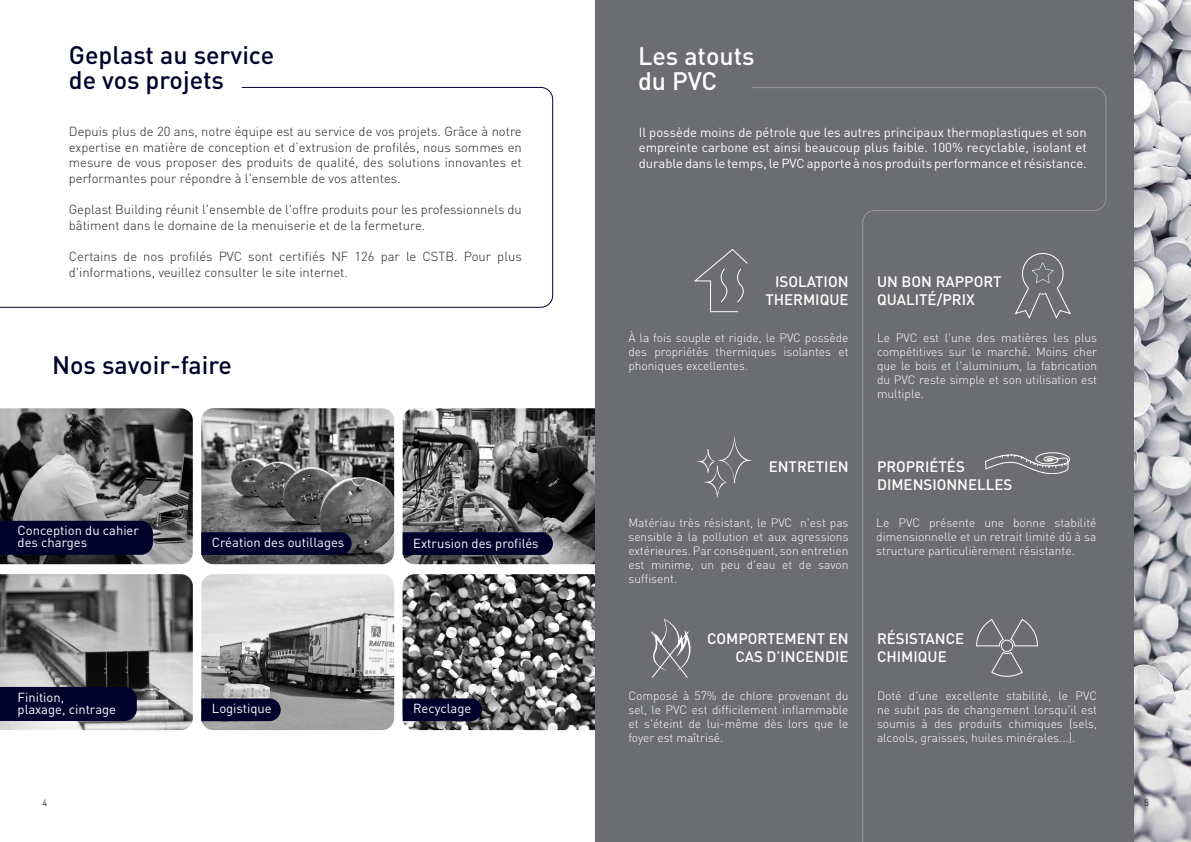
<style>
.page{position:relative;width:1191px;height:842px;background:#fff}
.page>*{position:absolute;margin:0;border:0;box-sizing:border-box;transform-origin:0 0}
.t1{font:500 25px/25px "DIN Pro";color:#00022c}
.t2{font:500 25px/25px "DIN Pro";color:#fff}
.titraille{font:500 15px/18px "DIN Pro";color:#fff}
.t3{font:300 13px/15.6px "DIN Pro";color:#231f20}
.chapo{font:13px/15.6px "DIN Pro";color:#fff}
.TXT_courant{font:300 12px/14px "DIN Pro";color:#fff;text-align:justify}
.t4{font:9px "DIN Pro";color:#231f20}
</style>
<div class="page">
<img style="left:0;top:408px;width:193px;height:156px">
<img style="left:201px;top:408px;width:193px;height:156px">
<img style="left:403px;top:408px;width:192px;height:156px">
<img style="left:0;top:574px;width:193px;height:156px">
<img style="left:201px;top:574px;width:193px;height:156px">
<img style="left:403px;top:574px;width:192px;height:156px">
<svg style="left:0;top:87px;width:553px;height:221px"></svg>
<div style="left:0;top:521px;width:153px;height:34px;background:#00022c"></div>
<div style="left:201px;top:532px;width:150px;height:23px;background:#00022c"></div>
<div style="left:402px;top:532px;width:151px;height:23px;background:#00022c"></div>
<div style="left:0;top:687px;width:137px;height:34px;background:#00022c"></div>
<svg style="left:201px;top:698px;width:80px;height:23px;background:#090b33"></svg>
<svg style="left:402px;top:698px;width:80px;height:23px;background:#06082f"></svg>
<div style="left:595px;top:0;width:549px;height:842px;background:#6c6d70"></div>
<svg style="left:751px;top:87px;width:356px;height:755px"></svg>
<svg style="left:1014px;top:253px;width:57px;height:66px"></svg>
<svg style="left:694px;top:249px;width:54px;height:64px"></svg>
<img style="left:1134px;top:0;width:57px;height:842px">
<svg style="left:697px;top:436px;width:55px;height:62px"></svg>
<div style="left:1001px;top:640px;width:12px;height:12px;border:1px solid #fff;border-radius:50%"></div>
<svg style="left:976px;top:619px;width:27px;height:27px"></svg>
<svg style="left:991px;top:652px;width:31px;height:25px"></svg>
<svg style="left:1010px;top:619px;width:27px;height:27px"></svg>
<svg style="left:651px;top:619px;width:40px;height:59px"></svg>
<p class="t1" style="left:69px;top:40px;width:207px">Geplast au service de vos projets</p>
<p class="t3" style="left:69px;top:122px;width:454px;text-align:justify">Depuis plus de 20 ans, notre équipe est au service de vos projets. Grâce à notre expertise en matière de conception et d’extrusion de profilés, nous sommes en mesure de vous proposer des produits de qualité, des solutions innovantes et performantes pour répondre à l'ensemble de vos attentes.</p>
<p class="t3" style="left:69px;top:200px;width:454px">Geplast Building réunit l'ensemble de l'offre produits pour les professionnels du bâtiment dans le domaine de la menuiserie et de la fermeture.</p>
<p class="t3" style="left:69px;top:247px;width:454px">Certains de nos profilés PVC sont certifiés NF 126 par le CSTB. Pour plus d'informations, veuillez consulter le site internet.</p>
<p class="t1" style="left:52px;top:349px;width:181px">Nos savoir-faire</p>
<p class="chapo" style="left:18px;top:523px;width:123px;line-height:12px">Conception du cahier des charges</p>
<p class="chapo" style="left:212px;top:533px;width:134px">Création des outillages</p>
<p class="chapo" style="left:413px;top:534px;width:127px">Extrusion des profilés</p>
<p class="chapo" style="left:18px;top:688px;width:48px">Finition,</p>
<p class="chapo" style="left:18px;top:700px;width:100px">plaxage, cintrage</p>
<p class="chapo" style="left:212px;top:699px;width:61px">Logistique</p>
<p class="chapo" style="left:413px;top:699px;width:60px">Recyclage</p>
<p class="t4" style="left:43px;top:795px;width:6px">4</p>
<p class="t2" style="left:638px;top:41px;width:118px">Les atouts du PVC</p>
<p class="chapo" style="left:639px;top:123px;width:449px;text-align:justify">Il possède moins de pétrole que les autres principaux thermoplastiques et son empreinte carbone est ainsi beaucoup plus faible. 100% recyclable, isolant et durable dans le temps, le PVC apporte à nos produits performance et résistance.</p>
<p class="titraille" style="left:765px;top:271px;width:85px;text-align:right">ISOLATION<br>THERMIQUE</p>
<p class="titraille" style="left:877px;top:271px;width:126px">UN BON RAPPORT<br>QUALITÉ/PRIX</p>
<p class="TXT_courant" style="left:628px;top:329px;width:222px">À la fois souple et rigide, le PVC possède des propriétés thermiques isolantes et phoniques excellentes.</p>
<p class="TXT_courant" style="left:877px;top:329px;width:222px">Le PVC est l'une des matières les plus compétitives sur le marché. Moins cher que le bois et l'aluminium, la fabrication du PVC reste simple et son utilisation est multiple.</p>
<p class="titraille" style="left:768px;top:456px;width:81px">ENTRETIEN</p>
<p class="titraille" style="left:877px;top:456px;width:137px">PROPRIÉTÉS<br>DIMENSIONNELLES</p>
<p class="TXT_courant" style="left:628px;top:514px;width:222px">Matériau très résistant, le PVC n'est pas sensible à la pollution et aux agressions extérieures. Par conséquent, son entretien est minime, un peu d'eau et de savon suffisent.</p>
<p class="TXT_courant" style="left:876px;top:514px;width:222px">Le PVC présente une bonne stabilité dimensionnelle et un retrait limité dû à sa structure particulièrement résistante.</p>
<p class="titraille" style="left:707px;top:628px;width:143px;text-align:right">COMPORTEMENT EN<br>CAS D’INCENDIE</p>
<p class="TXT_courant" style="left:628px;top:688px;width:222px">Composé à 57% de chlore provenant du sel, le PVC est difficilement inflammable et s'éteint de lui-même dès lors que le foyer est maîtrisé.</p>
<p class="titraille" style="left:877px;top:628px;width:89px">RÉSISTANCE<br>CHIMIQUE</p>
<p class="TXT_courant" style="left:877px;top:688px;width:222px">Doté d'une excellente stabilité, le PVC ne subit pas de changement lorsqu'il est soumis à des produits chimiques (sels, alcools, graisses, huiles minérales...).</p>
<p class="t4" style="left:1144px;top:795px;width:6px">5</p>
</div>
